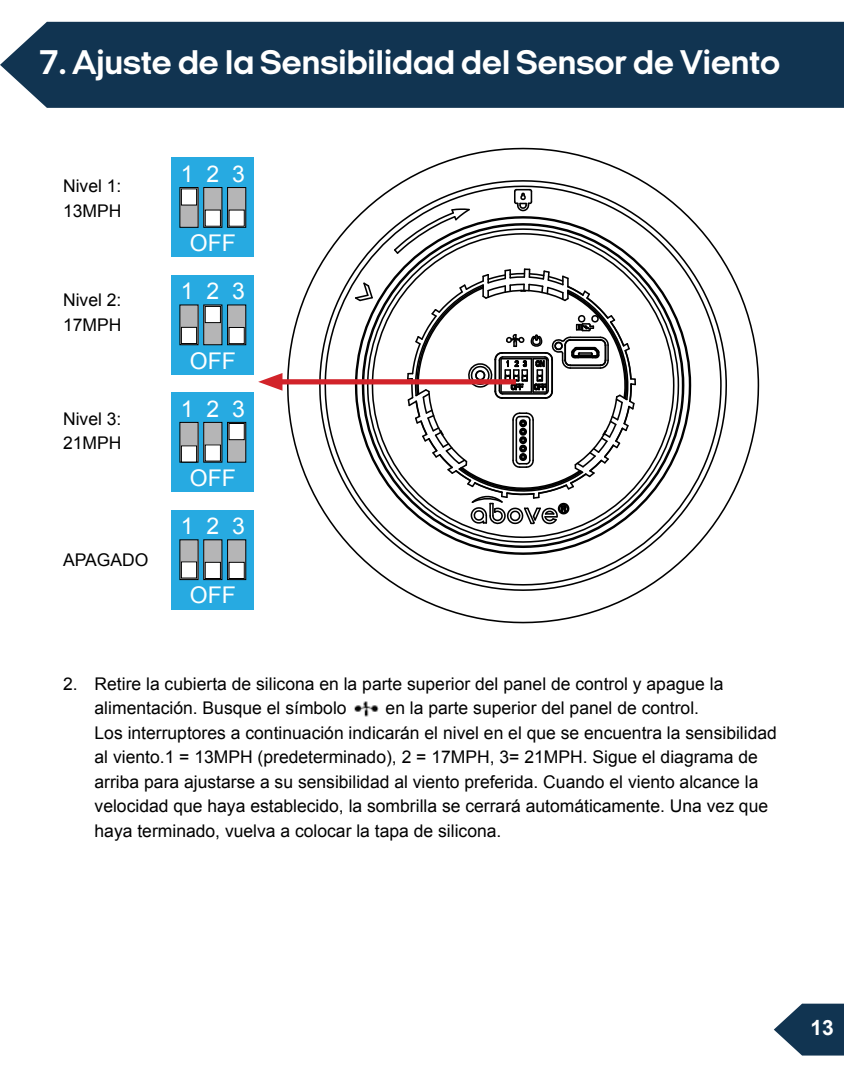
<style>
.page{position:relative;width:844px;height:1092px;background:#fff}
.page>*{position:absolute;margin:0;border:0;box-sizing:border-box;transform-origin:0 0}
.t1{font:700 35px "Italian Plate No 2 Expanded";color:#fff}
.t2{font:22.93px/47.8px "Arial";color:#fff;text-align:center}
.t3{font:700 21px "Arial";color:#fff}
.t4{font:17.5px/24.5px "Arial";color:#000}
</style>
<div class="page">
<svg style="left:773px;top:1003px;width:70px;height:52px"></svg>
<div style="left:0;top:22px;width:843px;height:86px;background:#113451"></div>
<svg style="left:286px;top:147px;width:473px;height:477px"></svg>
<svg style="left:318px;top:179px;width:409px;height:412px"></svg>
<svg style="left:323px;top:185px;width:399px;height:401px"></svg>
<svg style="left:355px;top:216px;width:336px;height:339px"></svg>
<svg style="left:362px;top:223px;width:322px;height:325px"></svg>
<svg style="left:366px;top:227px;width:313px;height:316px"></svg>
<svg style="left:371px;top:232px;width:304px;height:307px"></svg>
<svg style="left:392px;top:207px;width:79px;height:48px"></svg>
<svg style="left:406px;top:268px;width:229px;height:257px"></svg>
<div style="left:273px;top:379px;width:243px;height:5px;background:#d2232a"></div>
<svg style="left:258px;top:373px;width:24px;height:17px"></svg>
<img style="left:354px;top:701px;width:25px;height:16px">
<div style="left:171px;top:158px;width:83px;height:99px;background:#27aae1"></div>
<div style="left:204px;top:187px;width:18px;height:40px;background:#b5b5b6"></div>
<div style="left:203px;top:187px;width:19px;height:41px;border:1px solid #000"></div>
<div style="left:205px;top:210px;width:15px;height:16px;background:#fff"></div>
<div style="left:205px;top:210px;width:16px;height:16px;border:1px solid #000"></div>
<div style="left:180px;top:187px;width:18px;height:40px;background:#b5b5b6"></div>
<div style="left:179px;top:187px;width:19px;height:41px;border:1px solid #000"></div>
<div style="left:181px;top:189px;width:15px;height:16px;background:#fff"></div>
<div style="left:181px;top:188px;width:16px;height:17px;border:1px solid #000"></div>
<div style="left:227px;top:187px;width:19px;height:40px;background:#b5b5b6"></div>
<div style="left:227px;top:187px;width:19px;height:41px;border:1px solid #000"></div>
<div style="left:229px;top:210px;width:15px;height:16px;background:#fff"></div>
<div style="left:171px;top:275px;width:83px;height:99px;background:#27aae1"></div>
<div style="left:204px;top:305px;width:18px;height:40px;background:#b5b5b6"></div>
<div style="left:203px;top:304px;width:19px;height:41px;border:1px solid #000"></div>
<div style="left:205px;top:306px;width:15px;height:16px;background:#fff"></div>
<div style="left:205px;top:306px;width:16px;height:17px;border:1px solid #000"></div>
<div style="left:180px;top:305px;width:18px;height:40px;background:#b5b5b6"></div>
<div style="left:181px;top:327px;width:15px;height:16px;background:#fff"></div>
<div style="left:181px;top:327px;width:16px;height:17px;border:1px solid #000"></div>
<div style="left:227px;top:305px;width:19px;height:40px;background:#b5b5b6"></div>
<div style="left:227px;top:304px;width:19px;height:41px;border:1px solid #000"></div>
<div style="left:229px;top:327px;width:15px;height:16px;background:#fff"></div>
<div style="left:229px;top:327px;width:15px;height:17px;border:1px solid #000"></div>
<div style="left:171px;top:392px;width:83px;height:100px;background:#27aae1"></div>
<div style="left:204px;top:422px;width:18px;height:40px;background:#b5b5b6"></div>
<div style="left:203px;top:422px;width:19px;height:40px;border:1px solid #000"></div>
<div style="left:205px;top:445px;width:15px;height:16px;background:#fff"></div>
<div style="left:205px;top:444px;width:16px;height:17px;border:1px solid #000"></div>
<div style="left:180px;top:422px;width:18px;height:40px;background:#b5b5b6"></div>
<div style="left:181px;top:446px;width:15px;height:16px;background:#fff"></div>
<div style="left:181px;top:445px;width:16px;height:17px;border:1px solid #000"></div>
<div style="left:227px;top:422px;width:19px;height:40px;background:#b5b5b6"></div>
<div style="left:227px;top:422px;width:19px;height:40px;border:1px solid #000"></div>
<div style="left:229px;top:423px;width:15px;height:16px;background:#fff"></div>
<div style="left:229px;top:423px;width:15px;height:17px;border:1px solid #000"></div>
<div style="left:171px;top:510px;width:83px;height:99px;background:#27aae1"></div>
<div style="left:204px;top:539px;width:18px;height:40px;background:#b5b5b6"></div>
<div style="left:203px;top:539px;width:19px;height:41px;border:1px solid #000"></div>
<div style="left:205px;top:562px;width:15px;height:16px;background:#fff"></div>
<div style="left:205px;top:562px;width:16px;height:17px;border:1px solid #000"></div>
<div style="left:180px;top:539px;width:18px;height:40px;background:#b5b5b6"></div>
<div style="left:181px;top:562px;width:15px;height:16px;background:#fff"></div>
<div style="left:181px;top:561px;width:16px;height:17px;border:1px solid #000"></div>
<div style="left:227px;top:539px;width:19px;height:40px;background:#b5b5b6"></div>
<div style="left:227px;top:539px;width:19px;height:41px;border:1px solid #000"></div>
<div style="left:229px;top:562px;width:15px;height:16px;background:#fff"></div>
<div style="left:229px;top:562px;width:15px;height:17px;border:1px solid #000"></div>
<h1 class="t1" style="left:39px;top:44px;width:742px">7. Ajuste de la Sensibilidad del Sensor de Viento</h1>
<p class="t4" style="left:63px;top:174px;width:60px">Nivel 1:<br>13MPH</p>
<p class="t4" style="left:63px;top:288px;width:60px">Nivel 2:<br>17MPH</p>
<p class="t4" style="left:63px;top:406px;width:60px">Nivel 3:<br>21MPH</p>
<p class="t4" style="left:63px;top:548px;width:87px">APAGADO</p>
<h2 class="t2" style="left:181px;top:150px;width:65px">1 2 3</h2>
<h2 class="t2" style="left:181px;top:219px;width:65px">OFF<br>1 2 3</h2>
<h2 class="t2" style="left:181px;top:337px;width:65px">OFF<br>1 2 3</h2>
<h2 class="t2" style="left:181px;top:454px;width:65px">OFF<br>1 2 3</h2>
<h2 class="t2" style="left:190px;top:571px;width:47px">OFF</h2>
<p class="t4" style="left:94px;top:671px;width:630px;text-indent:-31px">2. Retire la cubierta de silicona en la parte superior del panel de control y apague la alimentación. Busque el símbolo</p>
<p class="t4" style="left:94px;top:696px;width:683px;text-indent:291px">en la parte superior del panel de control.<br>Los interruptores a continuación indicarán el nivel en el que se encuentra la sensibilidad al viento.1 = 13MPH (predeterminado), 2 = 17MPH, 3= 21MPH. Sigue el diagrama de arriba para ajustarse a su sensibilidad al viento preferida. Cuando el viento alcance la velocidad que haya establecido, la sombrilla se cerrará automáticamente. Una vez que haya terminado, vuelva a colocar la tapa de silicona.</p>
<p class="t3" style="left:810px;top:1013px;width:25px">13</p>
</div>
